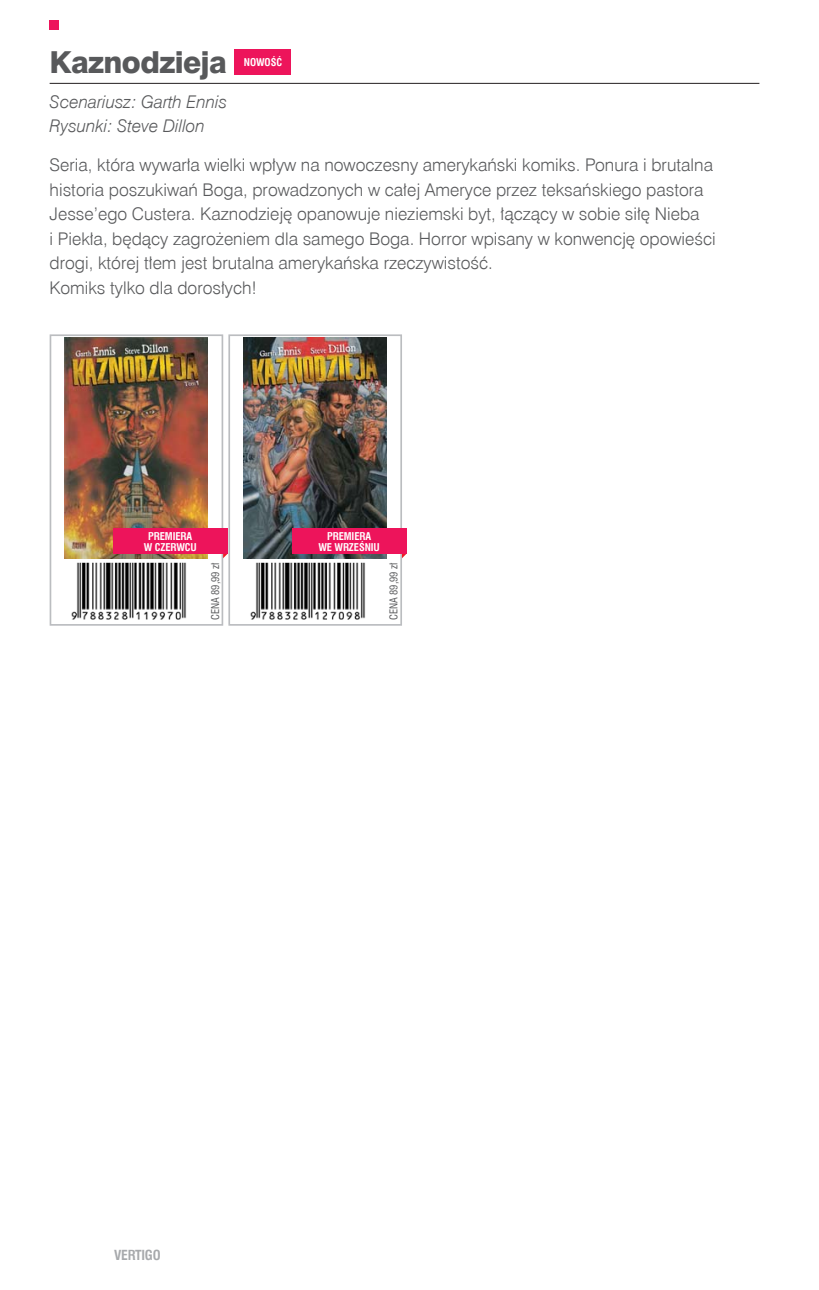
<style>
.page{position:relative;width:819px;height:1290px;background:#fff}
.page>*{position:absolute;margin:0;border:0;box-sizing:border-box;transform-origin:0 0}
.t1{font:30.28px "Swis 721 Hv EU";letter-spacing:-.02em;color:#58595b}
.t2{font:17.5px/24.5px "Swis 721 Lt EU";color:#58595b}
.t3{font:italic 17.5px/24.5px "Swis 721 Lt EU";color:#58595b}
.t4{font:700 13.65px "Swis 721 Cn EU";letter-spacing:-.02em;color:#a7a9ac}
.t5{font:700 10.5px/10.5px "Swis 721 Cn EU";letter-spacing:-.01em;color:#fff;text-align:center}
.t6{font:10.5px "Swis 721 Cn EU";letter-spacing:-.01em;color:#58595b}
</style>
<div class="page">
<div style="left:50px;top:334px;width:173px;height:292px;border:2px solid #bbbdc0"></div>
<div style="left:228px;top:334px;width:174px;height:292px;border:2px solid #bbbdc0"></div>
<img style="left:65px;top:337px;width:143px;height:221px">
<img style="left:243px;top:337px;width:144px;height:221px">
<img style="left:71px;top:562px;width:116px;height:58px">
<img style="left:250px;top:562px;width:116px;height:58px">
<hr style="left:50px;top:83px;width:709px;height:1px;background:#231f20">
<div style="left:234px;top:50px;width:57px;height:25px;background:#ed145b"></div>
<svg style="left:223px;top:554px;width:4px;height:4px"></svg>
<div style="left:113px;top:529px;width:114px;height:25px;background:#ed145b"></div>
<div style="left:292px;top:529px;width:114px;height:25px;background:#ed145b"></div>
<div style="left:49px;top:20px;width:10px;height:10px;background:#ed145b"></div>
<h1 class="t1" style="left:50px;top:44px;width:179px">Kaznodzieja</h1>
<p class="t5" style="left:244px;top:57px;width:40px">NOWOŚĆ</p>
<p class="t3" style="left:50px;top:89px;width:179px">Scenariusz: Garth Ennis<br>Rysunki: Steve Dillon</p>
<p class="t2" style="left:50px;top:153px;width:667px">Seria, która wywarła wielki wpływ na nowoczesny amerykański komiks. Ponura i brutalna historia poszukiwań Boga, prowadzonych w całej Ameryce przez teksańskiego pastora Jesse’ego Custera. Kaznodzieję opanowuje nieziemski byt, łączący w sobie siłę Nieba<br>i Piekła, będący zagrożeniem dla samego Boga. Horror wpisany w konwencję opowieści drogi, której tłem jest brutalna amerykańska rzeczywistość.<br>Komiks tylko dla dorosłych!</p>
<p class="t5" style="left:144px;top:531px;width:55px">PREMIERA<br>W CZERWCU</p>
<p class="t5" style="left:318px;top:531px;width:63px">PREMIERA<br>WE WRZEŚNIU</p>
<p class="t6" style="left:209px;top:620px;width:58px;rotate:-90deg">CENA 89,99 zł</p>
<p class="t6" style="left:387px;top:620px;width:58px;rotate:-90deg">CENA 89,99 zł</p>
<p class="t4" style="left:114px;top:1246px;width:48px">VERTIGO</p>
</div>
